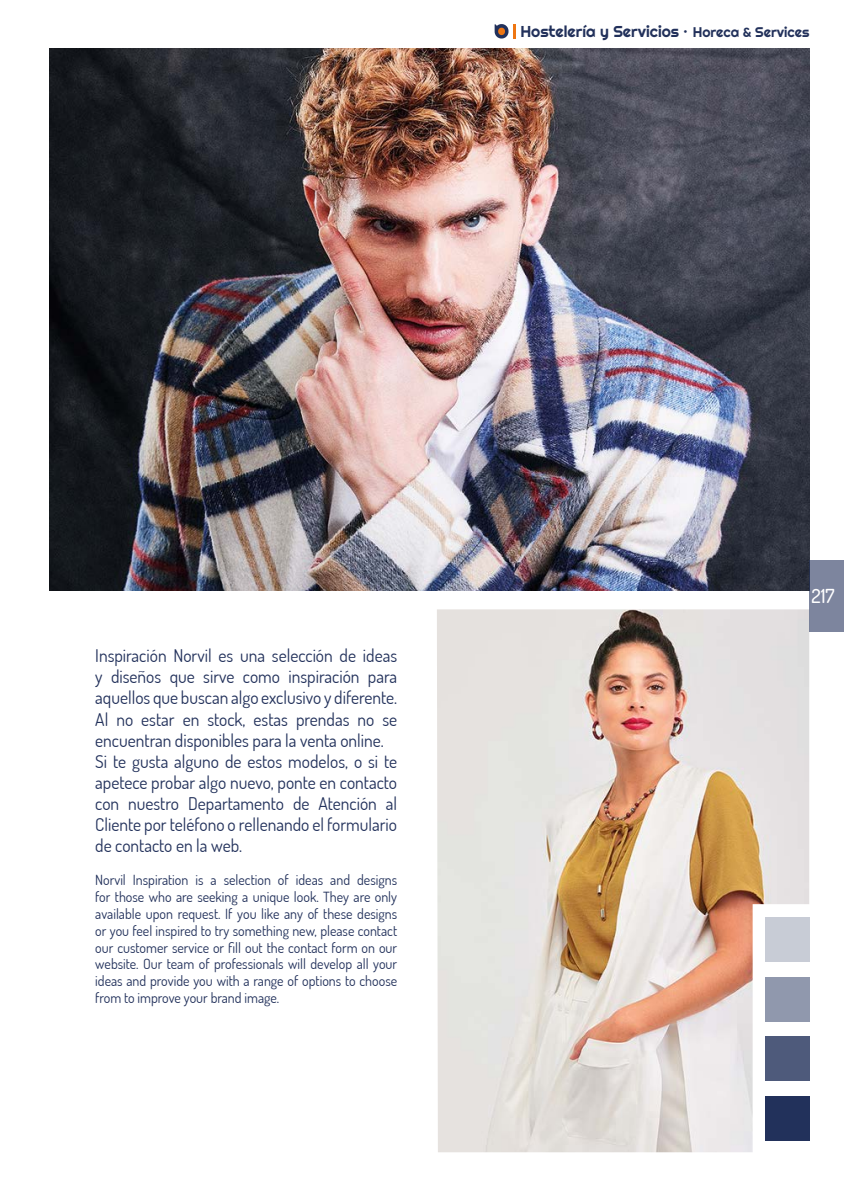
<style>
.page{position:relative;width:844px;height:1191px;background:#fff}
.page>*{position:absolute;margin:0;border:0;box-sizing:border-box;transform-origin:0 0}
.t1{font:500 19.25px "Dosis";color:#fff}
.t2{font:17.5px/21px "Dosis";color:#22315b}
.t3{font:15.75px "Righteous";color:#22315b}
.t4{font:14px/16.8px "Dosis";color:#22315b;text-align:justify}
.s1{font-size:14px}
.s2{font-family:"Dosis";font-weight:800;font-size:12.25px}
</style>
<div class="page">
<img style="left:50px;top:48px;width:759px;height:543px">
<img style="left:437px;top:609px;width:372px;height:543px">
<div style="left:809px;top:560px;width:34px;height:71px;background:#7d859e"></div>
<svg style="left:494px;top:24px;width:21px;height:15px"></svg>
<p class="t3" style="left:520px;top:22px;width:290px">Hostelería y Servicios · <span class="s1">Horeca</span> <span class="s2">&amp;</span> <span class="s1">Services</span></p>
<p class="t2" style="left:95px;top:645px;width:303px">Inspiración Norvil es una selección de ideas y diseños que sirve como inspiración para aquellos que buscan algo exclusivo y diferente.<br>Al no estar en stock, estas prendas no se encuentran disponibles para la venta online.<br>Si te gusta alguno de estos modelos, o si te apetece probar algo nuevo, ponte en contacto con nuestro Departamento de Atención al Cliente por teléfono o rellenando el formulario de contacto en la web.</p>
<p class="t4" style="left:95px;top:871px;width:303px">Norvil Inspiration is a selection of ideas and designs for those who are seeking a unique look. They are only available upon request. If you like any of these designs or you feel inspired to try something new, please contact our customer service or fill out the contact form on our website. Our team of professionals will develop all your ideas and provide you with a range of options to choose from to improve your brand image.</p>
<p class="t1" style="left:811px;top:582px;width:25px">217</p>
</div>
